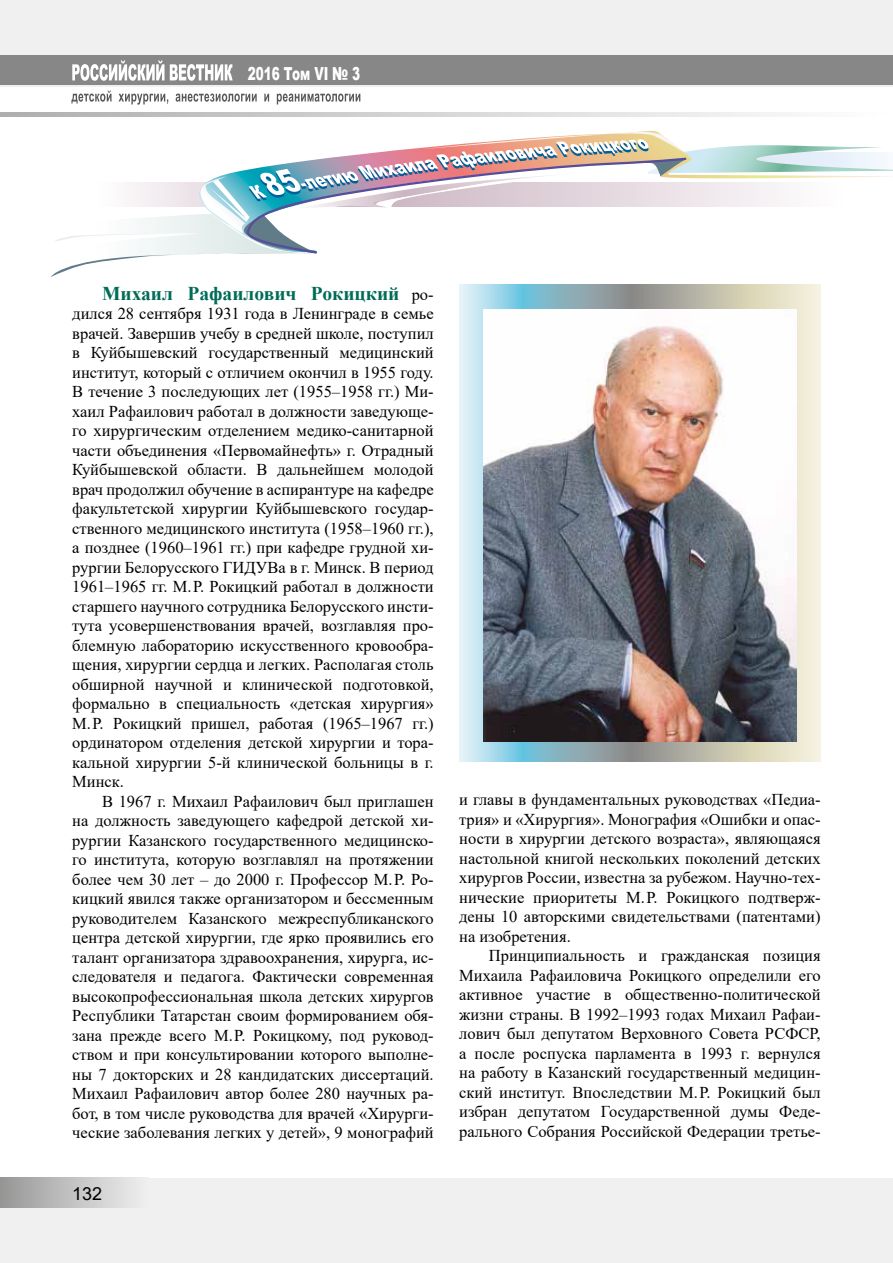
<style>
.page{position:relative;width:893px;height:1263px;background:#fff}
.page>*{position:absolute;margin:0;border:0;box-sizing:border-box;transform-origin:0 0}
.t1{font:700 19.5px "Times New Roman";color:#006b57}
.t2{font:900 18px "Arial";letter-spacing:-.005em;color:#fff;scale:.67 1}
.t3{font:18px "Arial";color:#000}
.t4{font:16.5px/19.5px "Times New Roman";color:#000;text-align:justify}
.s1{font-weight:400;font-size:16.5px;color:#000}
</style>
<div class="page">
<svg style="left:459px;top:296px;width:362px;height:465px;background:#d0ddd9"></svg>
<img style="left:483px;top:310px;width:314px;height:432px">
<svg style="left:50px;top:131px;width:843px;height:165px"></svg>
<div style="left:0;top:0;width:893px;height:87px;background:#f0f0f0"></div>
<div style="left:0;top:1178px;width:893px;height:85px;background:#f0f0f0"></div>
<div style="left:0;top:55px;width:893px;height:30px;background:#878787"></div>
<div style="left:0;top:1178px;width:149px;height:30px;background:linear-gradient(to right,#979696,#f1f1f1)"></div>
<svg style="left:0;top:113px;width:775px;height:4px;background:#d1d1d1"></svg>
<svg style="left:71px;top:91px;width:289px;height:14px"></svg>
<svg style="left:72px;top:60px;width:161px;height:21px"></svg>
<p class="t2" style="left:248px;top:61px;width:170px">2016 Том VI № 3</p>
<p class="t1" style="left:102px;top:279px;width:333px">Михаил Рафаилович Рокицкий <span class="s1">ро-</span></p>
<p class="t4" style="left:72px;top:303px;width:363px">дился 28 сентября 1931 года в Ленинграде в семье врачей. Завершив учебу в средней школе, поступил в Куйбышевский государственный медицинский институт, который с отличием окончил в 1955 году.<br>В течение 3 последующих лет (1955–1958 гг.) Ми&shy;хаил Рафаилович работал в должности заведующе&shy;го хирургическим отделением медико-санитарной части объединения «Первомайнефть» г. Отрадный Куйбышевской области. В дальнейшем молодой врач продолжил обучение в аспирантуре на кафедре факультетской хирургии Куйбышевского государ&shy;ственного медицинского института (1958–1960 гг.), а позднее (1960–1961 гг.) при кафедре грудной хи&shy;рургии Белорусского ГИДУВа в г. Минск. В период 1961–1965 гг. М. Р. Рокицкий работал в должности старшего научного сотрудника Белорусского инсти&shy;тута усовершенствования врачей, возглавляя про&shy;блемную лабораторию искусственного кровообра&shy;щения, хирургии сердца и легких. Располагая столь обширной научной и клинической подготовкой, формально в специальность «детская хирургия» М. Р. Рокицкий пришел, работая (1965–1967 гг.) ординатором отделения детской хирургии и тора&shy;кальной хирургии 5‑й клинической больницы в г.<br>Минск.</p>
<p class="t4" style="left:72px;top:791px;width:363px;text-indent:30px">В 1967 г. Михаил Рафаилович был приглашен на должность заведующего кафедрой детской хи&shy;рургии Казанского государственного медицинско&shy;го института, которую возглавлял на протяжении более чем 30 лет – до 2000 г. Профессор М. Р. Ро&shy;кицкий явился также организатором и бессменным руководителем Казанского межреспубликанского центра детской хирургии, где ярко проявились его талант организатора здравоохранения, хирурга, ис&shy;следователя и педагога. Фактически современная высокопрофессиональная школа детских хирургов Республики Татарстан своим формированием обя&shy;зана прежде всего М. Р. Рокицкому, под руковод&shy;ством и при консультировании которого выполне&shy;ны 7 докторских и 28 кандидатских диссертаций.<br>Михаил Рафаилович автор более 280 научных ра&shy;бот, в том числе руководства для врачей «Хирурги&shy;ческие заболевания легких у детей», 9 монографий</p>
<p class="t4" style="left:459px;top:789px;width:363px">и главы в фундаментальных руководствах «Педиа&shy;трия» и «Хирургия». Монография «Ошибки и опас&shy;ности в хирургии детского возраста», являющаяся настольной книгой нескольких поколений детских хирургов России, известна за рубежом. Научно-тех&shy;нические приоритеты М. Р. Рокицкого подтверж&shy;дены 10 авторскими свидетельствами (патентами) на изобретения.</p>
<p class="t4" style="left:459px;top:945px;width:363px;text-indent:30px">Принципиальность и гражданская позиция Михаила Рафаиловича Рокицкого определили его активное участие в общественно-политической жизни страны. В 1992–1993 годах Михаил Рафаи&shy;лович был депутатом Верховного Совета РСФСР, а после роспуска парламента в 1993 г. вернулся на работу в Казанский государственный медицин&shy;ский институт. Впоследствии М. Р. Рокицкий был избран депутатом Государственной думы Феде&shy;рального Собрания Российской Федерации третье-</p>
<p class="t3" style="left:72px;top:1181px;width:32px">132</p>
</div>
